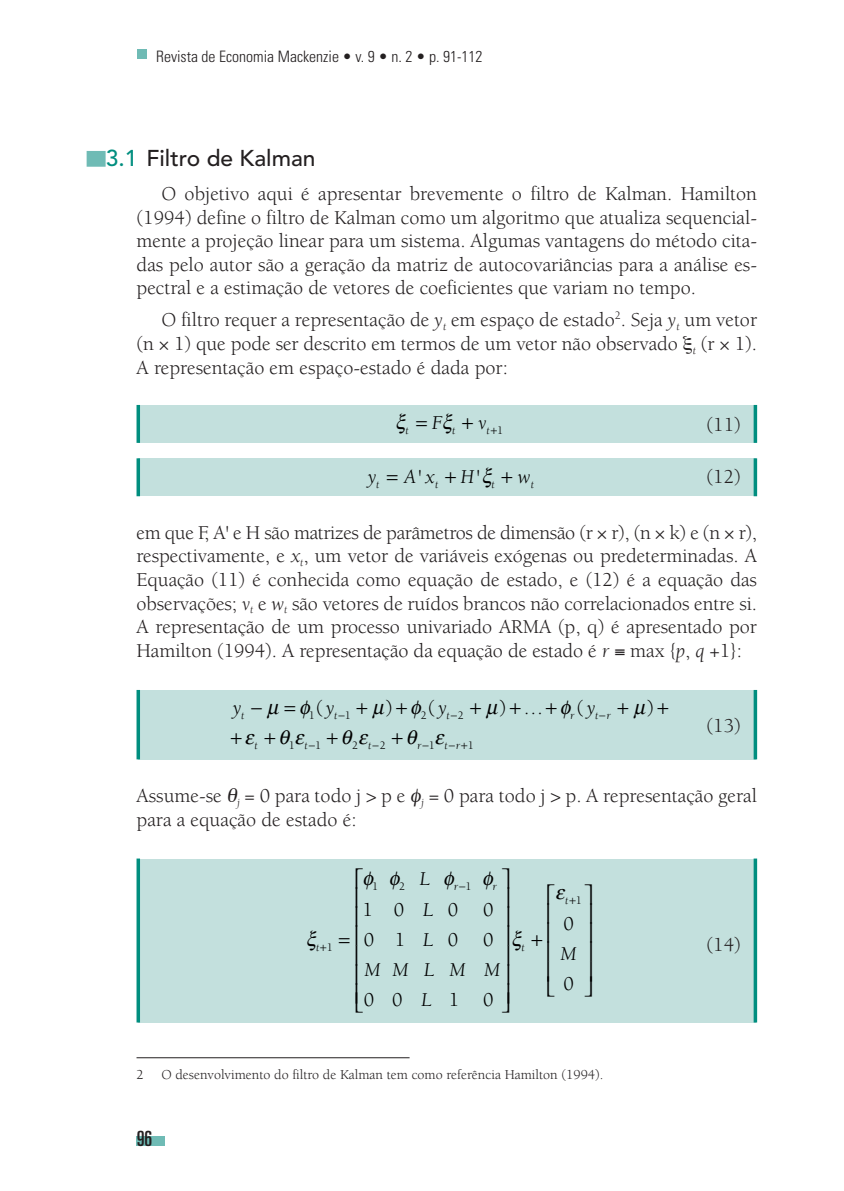
<style>
.page{position:relative;width:844px;height:1191px;background:#fff}
.page>*{position:absolute;margin:0;border:0;box-sizing:border-box;transform-origin:0 0}
.t1{font:500 22.75px "Avenir";color:#231f20}
.t2{font:ultra-condensed 21px "Univers";color:#231f20}
.t3{font:20.12px/23.6px "Berkeley";color:#231f20;text-align:justify}
.t4{font:20.12px/30.1px "Berkeley";color:#000}
.t5{font:italic 20.12px "Berkeley";color:#000}
.t6{font:300 condensed 15.75px "Univers";color:#231f20}
.t7{font:14px "Berkeley";color:#231f20}
.t8{font:italic 11.72px "Berkeley";color:#000}
.t9{font:11.72px "Berkeley";color:#000}
.s1{color:#008e7f}
.s2{font-style:italic}
.s3{font-style:normal}
</style>
<div class="page">
<div style="left:137px;top:50px;width:9px;height:9px;background:#6fbbb5"></div>
<div style="left:137px;top:1136px;width:28px;height:9px;background:#6fbbb5"></div>
<div style="left:138px;top:405px;width:617px;height:38px;background:#c3e0dd"></div>
<svg style="left:136px;top:405px;width:4px;height:38px"></svg>
<svg style="left:753px;top:405px;width:4px;height:38px"></svg>
<div style="left:138px;top:458px;width:617px;height:38px;background:#c3e0dd"></div>
<svg style="left:136px;top:458px;width:4px;height:38px"></svg>
<svg style="left:753px;top:458px;width:4px;height:38px"></svg>
<div style="left:138px;top:690px;width:617px;height:69px;background:#c3e0dd"></div>
<svg style="left:136px;top:690px;width:4px;height:69px"></svg>
<svg style="left:753px;top:690px;width:4px;height:69px"></svg>
<div style="left:138px;top:858px;width:617px;height:164px;background:#c3e0dd"></div>
<svg style="left:136px;top:858px;width:4px;height:164px"></svg>
<svg style="left:753px;top:858px;width:4px;height:164px"></svg>
<hr style="left:136px;top:1057px;width:273px;height:1px;background:#231f20">
<p class="t6" style="left:156px;top:47px;width:328px">Revista de Economia Mackenzie • v. 9 • n. 2 • p. 91-112</p>
<p class="t1" style="left:87px;top:145px;width:230px"><sup>*</sup><span class="s1">3.1</span> Filtro de Kalman</p>
<p class="t3" style="left:136px;top:182px;width:622px;text-indent:25px">O objetivo aqui é apresentar brevemente o filtro de Kalman. Hamilton (1994) define o filtro de Kalman como um algoritmo que atualiza sequencial&shy;mente a projeção linear para um sistema. Algumas vantagens do método cita&shy;das pelo autor são a geração da matriz de autocovariâncias para a análise es&shy;pectral e a estimação de vetores de coeficientes que variam no tempo.</p>
<p class="t3" style="left:136px;top:309px;width:622px;text-indent:25px">O filtro requer a representação de <span class="s2">y</span><sub>t</sub> em espaço de estado<sup>2</sup>. Seja <span class="s2">y</span><sub>t</sub> um vetor (n × 1) que pode ser descrito em termos de um vetor não observado <sub>t</sub> (r × 1).<br>A representação em espaço‑estado é dada por:</p>
<p class="t5" style="left:432px;top:412px;width:12px">F</p>
<p class="t5" style="left:478px;top:412px;width:26px">v<sub>t</sub> <sub>1</sub></p>
<p class="t3" style="left:706px;top:413px;width:36px">(11)</p>
<p class="t8" style="left:405px;top:424px;width:5px">t</p>
<p class="t8" style="left:452px;top:424px;width:5px">t</p>
<p class="t5" style="left:517px;top:466px;width:14px">w</p>
<p class="t3" style="left:706px;top:465px;width:36px">(12)</p>
<p class="t3" style="left:136px;top:521px;width:622px">em que F, A' e H são matrizes de parâmetros de dimensão (r × r), (n × k) e (n × r), respectivamente, e <span class="s2">x</span><sub>t</sub>, um vetor de variáveis exógenas ou predeterminadas. A Equação (11) é conhecida como equação de estado, e (12) é a equação das observações; <span class="s2">v</span><sub>t</sub> e <span class="s2">w</span><sub>t</sub> são vetores de ruídos brancos não correlacionados entre si.<br>A representação de um processo univariado ARMA (p, q) é apresentado por Hamilton (1994). A representação da equação de estado é <span class="s2">r</span> ≡ max {<span class="s2">p</span>, <span class="s2">q</span> +1}:</p>
<p class="t5" style="left:367px;top:466px;width:10px">y</p>
<p class="t5" style="left:404px;top:466px;width:32px">A<span class="s3">'</span>x</p>
<p class="t4" style="left:476px;top:461px;width:5px">'</p>
<p class="t5" style="left:460px;top:466px;width:36px">H <sub>t</sub></p>
<p class="t8" style="left:530px;top:478px;width:5px">t</p>
<p class="t8" style="left:376px;top:478px;width:5px">t</p>
<p class="t8" style="left:435px;top:478px;width:5px">t</p>
<p class="t5" style="left:233px;top:697px;width:10px">y</p>
<p class="t5" style="left:316px;top:697px;width:20px">y<span class="s3">(</span></p>
<p class="t4" style="left:386px;top:693px;width:8px">)</p>
<p class="t4" style="left:428px;top:693px;width:20px">(<span class="s2">y</span></p>
<p class="t4" style="left:499px;top:693px;width:8px">)</p>
<p class="t4" style="left:576px;top:693px;width:20px">(<span class="s2">y</span></p>
<p class="t9" style="left:309px;top:709px;width:8px">1</p>
<p class="t9" style="left:420px;top:709px;width:8px">2</p>
<p class="t8" style="left:334px;top:709px;width:18px">t−<span class="s3">1</span></p>
<p class="t8" style="left:446px;top:709px;width:19px">t−<span class="s3">2</span></p>
<p class="t8" style="left:241px;top:709px;width:5px">t</p>
<p class="t8" style="left:570px;top:709px;width:6px">r</p>
<p class="t8" style="left:595px;top:709px;width:17px">t r</p>
<p class="t8" style="left:254px;top:739px;width:5px">t</p>
<p class="t8" style="left:444px;top:739px;width:17px">t r</p>
<p class="t4" style="left:524px;top:693px;width:20px">...</p>
<p class="t9" style="left:289px;top:739px;width:8px">1</p>
<p class="t9" style="left:352px;top:739px;width:8px">2</p>
<p class="t9" style="left:467px;top:739px;width:8px">1</p>
<p class="t8" style="left:304px;top:739px;width:18px">t−<span class="s3">1</span></p>
<p class="t8" style="left:368px;top:739px;width:19px">t−<span class="s3">2</span></p>
<p class="t8" style="left:417px;top:739px;width:19px">r−<span class="s3">1</span></p>
<p class="t4" style="left:647px;top:693px;width:8px">)</p>
<p class="t3" style="left:706px;top:714px;width:36px">(13)</p>
<p class="t3" style="left:136px;top:784px;width:622px">Assume‑se <sub>j</sub> = 0 para todo j &gt; p e <sub>j</sub> = 0 para todo j &gt; p. A representação geral para a equação de estado é:</p>
<p class="t8" style="left:316px;top:941px;width:5px">t</p>
<p class="t9" style="left:326px;top:941px;width:8px">1</p>
<p class="t5" style="left:419px;top:868px;width:12px">L</p>
<p class="t5" style="left:422px;top:899px;width:12px">L</p>
<p class="t5" style="left:422px;top:929px;width:12px">L</p>
<p class="t5" style="left:364px;top:959px;width:102px">MMLM</p>
<p class="t5" style="left:421px;top:989px;width:12px">L</p>
<p class="t9" style="left:372px;top:880px;width:8px">1</p>
<p class="t9" style="left:399px;top:880px;width:8px">2</p>
<p class="t8" style="left:453px;top:880px;width:19px">r−<span class="s3">1</span></p>
<p class="t4" style="left:362px;top:894px;width:43px">1 0</p>
<p class="t4" style="left:447px;top:894px;width:12px">0</p>
<p class="t4" style="left:363px;top:925px;width:43px">0 1</p>
<p class="t4" style="left:447px;top:925px;width:12px">0</p>
<p class="t4" style="left:363px;top:985px;width:40px">0 0</p>
<p class="t4" style="left:449px;top:985px;width:12px">1</p>
<p class="t8" style="left:492px;top:880px;width:6px">r</p>
<p class="t4" style="left:483px;top:894px;width:12px">0<br>0</p>
<p class="t5" style="left:484px;top:959px;width:18px">M</p>
<p class="t4" style="left:483px;top:985px;width:12px">0</p>
<p class="t8" style="left:521px;top:941px;width:5px">t</p>
<p class="t8" style="left:565px;top:894px;width:5px">t</p>
<p class="t9" style="left:575px;top:894px;width:8px">1</p>
<p class="t4" style="left:563px;top:909px;width:12px">0</p>
<p class="t5" style="left:560px;top:943px;width:18px">M</p>
<p class="t4" style="left:563px;top:969px;width:12px">0</p>
<p class="t7" style="left:136px;top:1067px;width:9px">2</p>
<p class="t7" style="left:161px;top:1067px;width:443px">O desenvolvimento do filtro de Kalman tem como referência Hamilton (1994).</p>
<p class="t2" style="left:137px;top:1126px;width:17px">96</p>
<p class="t3" style="left:706px;top:933px;width:36px">(14)</p>
</div>
